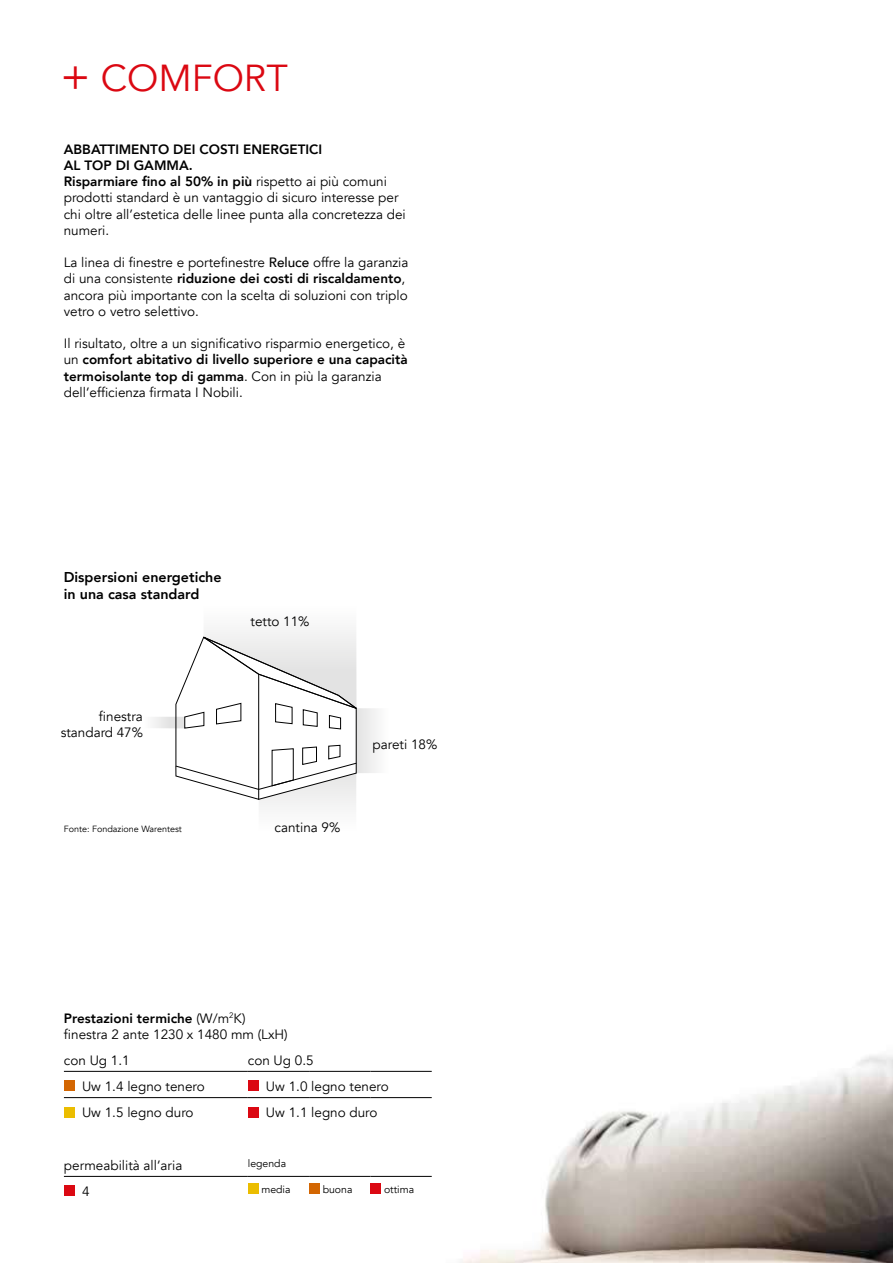
<style>
.page{position:relative;width:893px;height:1263px;background:#fff}
.page>*{position:absolute;margin:0;border:0;box-sizing:border-box;transform-origin:0 0}
.t1{font:37.5px "Avenir";color:#db0812}
.t2{font:800 14.25px/17.1px "Avenir";color:#000}
.t3{font:13.5px/16.2px "Avenir";color:#000}
.t4{font:10.5px "Avenir";color:#000}
.t5{font:9px "Avenir";color:#000}
.s1{font-size:45px}
.s2{font-weight:800}
.s3{font-weight:500}
</style>
<div class="page">
<img style="left:342px;top:1055px;width:551px;height:208px">
<div style="left:356px;top:708px;width:33px;height:65px;background:#f1f1f1"></div>
<svg style="left:153px;top:717px;width:22px;height:11px"></svg>
<svg style="left:175px;top:630px;width:182px;height:177px"></svg>
<hr style="left:64px;top:1071px;width:184px;height:1px;background:#000">
<hr style="left:248px;top:1071px;width:61px;height:1px;background:#000">
<hr style="left:309px;top:1071px;width:61px;height:1px;background:#000">
<hr style="left:370px;top:1071px;width:62px;height:1px;background:#000">
<hr style="left:64px;top:1097px;width:184px;height:1px;background:#000">
<hr style="left:248px;top:1097px;width:61px;height:1px;background:#000">
<hr style="left:309px;top:1097px;width:61px;height:1px;background:#000">
<hr style="left:370px;top:1097px;width:62px;height:1px;background:#000">
<hr style="left:64px;top:1176px;width:184px;height:1px;background:#000">
<hr style="left:248px;top:1176px;width:61px;height:1px;background:#000">
<hr style="left:309px;top:1176px;width:61px;height:1px;background:#000">
<hr style="left:370px;top:1176px;width:62px;height:1px;background:#000">
<div style="left:64px;top:1080px;width:11px;height:11px;background:#d36602"></div>
<div style="left:248px;top:1080px;width:10px;height:11px;background:#db0812"></div>
<div style="left:64px;top:1107px;width:11px;height:10px;background:#ebbd00"></div>
<div style="left:248px;top:1107px;width:10px;height:10px;background:#db0812"></div>
<div style="left:64px;top:1185px;width:11px;height:11px;background:#db0812"></div>
<div style="left:248px;top:1183px;width:10px;height:10px;background:#ebbd00"></div>
<div style="left:309px;top:1183px;width:11px;height:10px;background:#d36602"></div>
<div style="left:370px;top:1183px;width:11px;height:10px;background:#db0812"></div>
<h1 class="t1" style="left:60px;top:55px;width:229px"><span class="s1">+</span> COMFORT</h1>
<p class="t3" style="left:64px;top:141px;width:343px"><span class="s2">ABBATTIMENTO DEI COSTI ENERGETICI<br>AL TOP DI GAMMA.<br>Risparmiare fino al 50% in più</span> rispetto ai più comuni prodotti standard è un vantaggio di sicuro interesse per chi oltre all’estetica delle linee punta alla concretezza dei numeri.</p>
<p class="t3" style="left:64px;top:255px;width:346px">La linea di finestre e portefinestre <span class="s3">Reluce</span> offre la garanzia di una consistente <span class="s2">riduzione dei costi di riscaldamento</span>, ancora più importante con la scelta di soluzioni con triplo vetro o vetro selettivo.</p>
<p class="t3" style="left:64px;top:336px;width:345px">Il risultato, oltre a un significativo risparmio energetico, è un <span class="s2">comfort abitativo di livello superiore e una capacità termoisolante top di gamma</span>. Con in più la garanzia dell’efficienza firmata I Nobili.</p>
<p class="t2" style="left:64px;top:569px;width:159px">Dispersioni energetiche in una casa standard</p>
<p class="t3" style="left:251px;top:614px;width:60px">tetto 11%</p>
<p class="t3" style="left:61px;top:709px;width:84px;text-align:right">finestra standard 47%</p>
<p class="t5" style="left:64px;top:823px;width:120px">Fonte: Fondazione Warentest</p>
<p class="t3" style="left:275px;top:819px;width:67px">cantina 9%</p>
<p class="t3" style="left:373px;top:736px;width:66px">pareti 18%</p>
<p class="t3" style="left:64px;top:1010px;width:225px"><span class="s2">Prestazioni termiche</span> (W/m<sup>2</sup>K) finestra 2 ante 1230 x 1480 mm (LxH)</p>
<p class="t3" style="left:64px;top:1052px;width:67px">con Ug 1.1</p>
<p class="t3" style="left:248px;top:1052px;width:67px">con Ug 0.5</p>
<p class="t3" style="left:82px;top:1079px;width:124px">Uw 1.4 legno tenero</p>
<p class="t3" style="left:266px;top:1079px;width:124px">Uw 1.0 legno tenero</p>
<p class="t3" style="left:82px;top:1105px;width:113px">Uw 1.5 legno duro</p>
<p class="t3" style="left:266px;top:1105px;width:113px">Uw 1.1 legno duro</p>
<p class="t3" style="left:64px;top:1157px;width:120px">permeabilità all’aria</p>
<p class="t4" style="left:248px;top:1157px;width:40px">legenda</p>
<p class="t3" style="left:82px;top:1184px;width:9px">4</p>
<p class="t4" style="left:261px;top:1183px;width:31px">media</p>
<p class="t4" style="left:323px;top:1183px;width:31px">buona</p>
<p class="t4" style="left:384px;top:1183px;width:32px">ottima</p>
</div>
